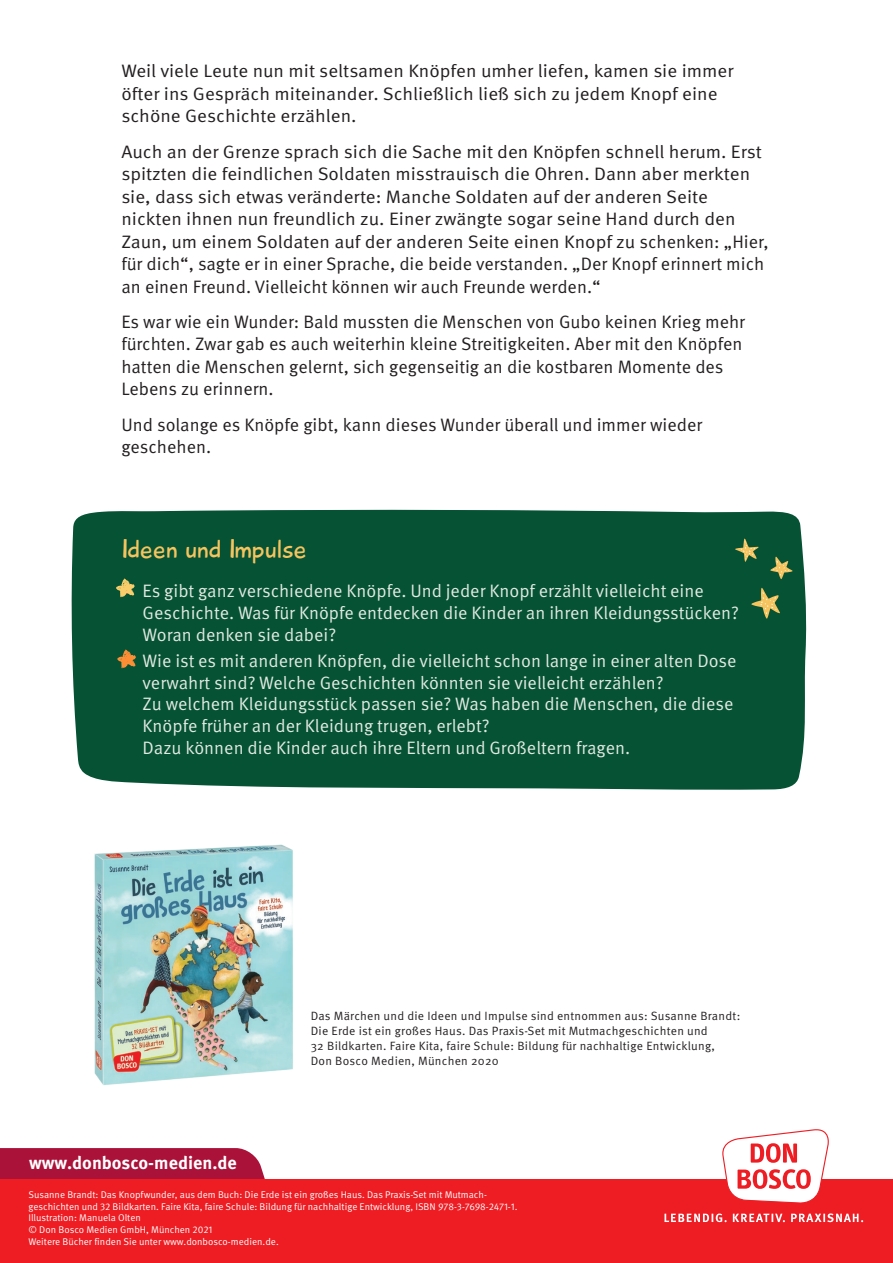
<style>
.page{position:relative;width:893px;height:1263px;background:#fff}
.page>*{position:absolute;margin:0;border:0;box-sizing:border-box;transform-origin:0 0}
.Head{font:27px "Playtime With Hot Toddies";color:#f6c45f}
.t1{font:18px/22.5px "Meta OT Norm";color:#231f20;scale:1.05 1}
.t2{font:18px/21.9px "Meta OT Norm";color:#e1e9e2}
.t3{font:18px/22.5px "Meta OT Norm";color:#231f20}
.t4{font:700 18px "Meta OT";color:#fff}
.Copyright{font:12px/15px "Meta OT Norm";letter-spacing:.02em;color:#231f20}
.t5{font:9.75px/11.7px "Meta OT Norm";color:#fff}
.s1{color:#ee1d23}
</style>
<div class="page">
<div style="left:0;top:1148px;width:265px;height:31px;background:#ab123a"></div>
<div style="left:0;top:1179px;width:893px;height:84px;background:#ee1d23"></div>
<svg style="left:722px;top:1129px;width:107px;height:74px"></svg>
<svg style="left:664px;top:1213px;width:199px;height:9px"></svg>
<div style="left:71px;top:509px;width:736px;height:281px;background:#055234"></div>
<svg style="left:116px;top:578px;width:19px;height:20px"></svg>
<svg style="left:117px;top:649px;width:20px;height:20px"></svg>
<svg style="left:770px;top:557px;width:23px;height:22px"></svg>
<svg style="left:735px;top:538px;width:24px;height:24px"></svg>
<svg style="left:751px;top:588px;width:29px;height:31px"></svg>
<img style="left:94px;top:844px;width:199px;height:241px">
<p class="t1" style="left:121px;top:60px;width:585px">Weil viele Leute nun mit seltsamen Knöpfen umher liefen, kamen sie immer öfter ins Gespräch miteinander. Schließlich ließ sich zu jedem Knopf eine schöne Geschichte erzählen.</p>
<p class="t1" style="left:121px;top:140px;width:618px">Auch an der Grenze sprach sich die Sache mit den Knöpfen schnell herum. Erst spitzten die feindlichen Soldaten misstrauisch die Ohren. Dann aber merkten sie, dass sich etwas veränderte: Manche Soldaten auf der anderen Seite nickten ihnen nun freundlich zu. Einer zwängte sogar seine Hand durch den Zaun, um einem Soldaten auf der anderen Seite einen Knopf zu schenken: „Hier, für dich“, sagte er in einer Sprache, die beide verstanden. „Der Knopf erinnert mich an einen Freund. Vielleicht können wir auch Freunde werden.“</p>
<p class="t3" style="left:121px;top:311px;width:625px">Es war wie ein Wunder: Bald mussten die Menschen von Gubo keinen Krieg mehr fürchten. Zwar gab es auch weiterhin kleine Streitigkeiten. Aber mit den Knöpfen hatten die Menschen gelernt, sich gegenseitig an die kostbaren Momente des Lebens zu erinnern.</p>
<p class="t3" style="left:121px;top:413px;width:582px">Und solange es Knöpfe gibt, kann dieses Wunder überall und immer wieder geschehen.</p>
<p class="Head" style="left:121px;top:532px;width:187px">Ideen und Impulse</p>
<p class="t2" style="left:143px;top:580px;width:598px;text-indent:-21px"><span class="s1">•</span> Es gibt ganz verschiedene Knöpfe. Und jeder Knopf erzählt vielleicht eine<br>Geschichte. Was für Knöpfe entdecken die Kinder an ihren Kleidungsstücken?<br>Woran denken sie dabei?</p>
<p class="t2" style="left:143px;top:650px;width:595px;text-indent:-21px"><span class="s1">•</span> Wie ist es mit anderen Knöpfen, die vielleicht schon lange in einer alten Dose verwahrt sind? Welche Geschichten könnten sie vielleicht erzählen?<br>Zu welchem Kleidungsstück passen sie? Was haben die Menschen, die diese Knöpfe früher an der Kleidung trugen, erlebt?<br>Dazu können die Kinder auch ihre Eltern und Großeltern fragen.</p>
<p class="Copyright" style="left:311px;top:1009px;width:431px">Das Märchen und die Ideen und Impulse sind entnommen aus: Susanne Brandt:<br>Die Erde ist ein großes Haus. Das Praxis-Set mit Mutmachgeschichten und<br>32 Bildkarten. Faire Kita, faire Schule: Bildung für nachhaltige Entwicklung,<br>Don Bosco Medien, München 2020</p>
<p class="t4" style="left:29px;top:1151px;width:209px">www.donbosco-medien.de</p>
<p class="t5" style="left:28px;top:1189px;width:490px">Susanne Brandt: Das Knopfwunder, aus dem Buch: Die Erde ist ein großes Haus. Das Praxis-Set mit Mutmach&shy;geschichten und 32 Bildkarten. Faire Kita, faire Schule: Bildung für nachhaltige Entwicklung, ISBN 978-3-7698-2471-1.<br>Illustration: Manuela Olten<br>© Don Bosco Medien GmbH, München 2021<br>Weitere Bücher finden Sie unter www.donbosco-medien.de.</p>
</div>
